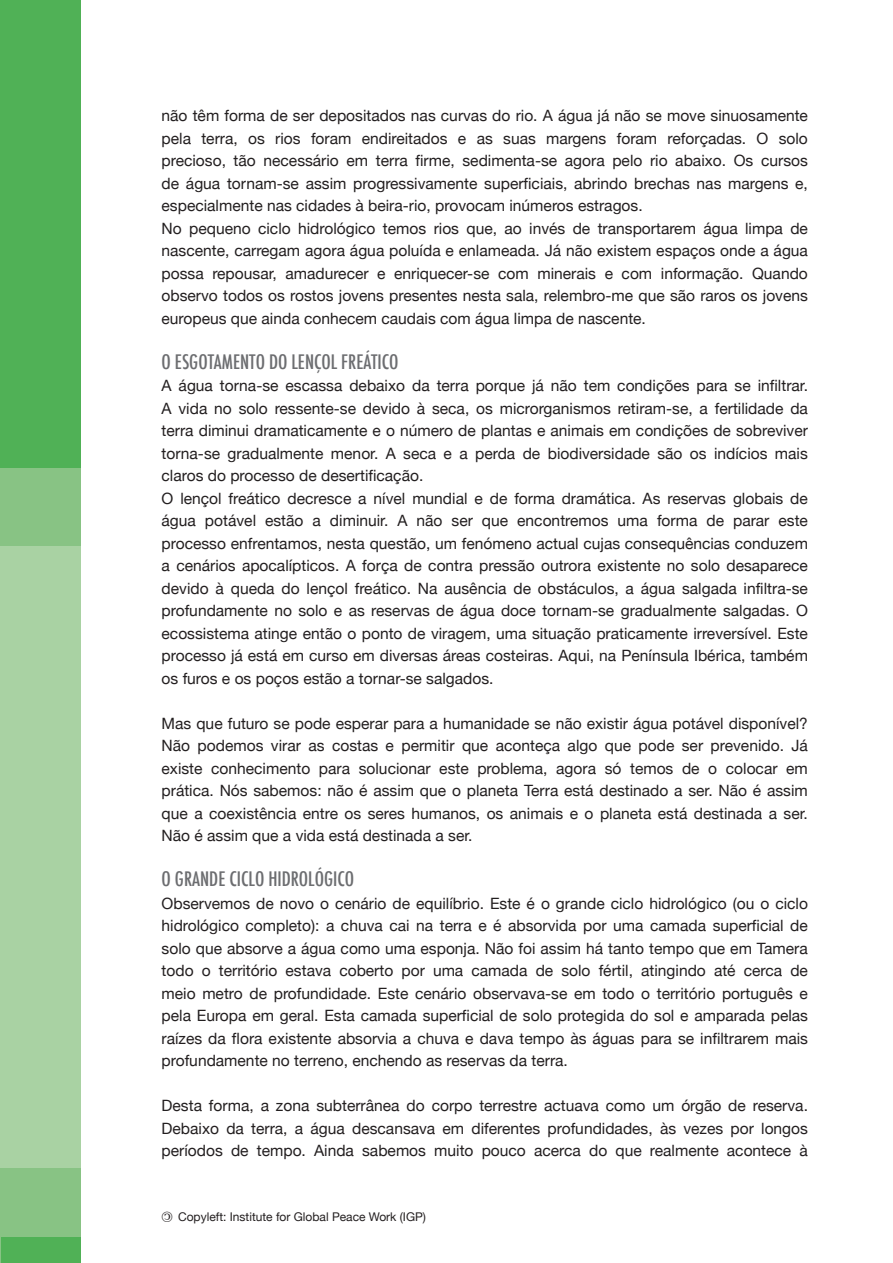
<style>
.page{position:relative;width:893px;height:1263px;background:#fff}
.page>*{position:absolute;margin:0;border:0;box-sizing:border-box;transform-origin:0 0}
.Zwischenhead{font:500 condensed 19.5px "Futura";color:#6c6d70}
.Text{font:15.6px/22.5px "Helvetica Neue";color:#231f20;text-align:justify}
.t1{font:12px "Helvetica Neue";color:#231f20}
</style>
<div class="page">
<div style="left:0;top:445px;width:81px;height:101px;background:#88c384"></div>
<div style="left:0;top:0;width:81px;height:467px;background:#50b156"></div>
<div style="left:0;top:1168px;width:81px;height:95px;background:#88c384"></div>
<div style="left:0;top:546px;width:81px;height:622px;background:#a9d2a3"></div>
<div style="left:1px;top:1237px;width:80px;height:26px;background:#50b156"></div>
<p class="Text" style="left:162px;top:104px;width:648px">não têm forma de ser depositados nas curvas do rio. A água já não se move sinuosamente pela terra, os rios foram endireitados e as suas margens foram reforçadas. O solo precioso, tão necessário em terra firme, sedimenta-se agora pelo rio abaixo. Os cursos de água tornam-se assim progressivamente superficiais, abrindo brechas nas margens e, especialmente nas cidades à beira-rio, provocam inúmeros estragos.</p>
<p class="Text" style="left:162px;top:217px;width:648px">No pequeno ciclo hidrológico temos rios que, ao invés de transportarem água limpa de nascente, carregam agora água poluída e enlameada. Já não existem espaços onde a água possa repousar, amadurecer e enriquecer-se com minerais e com informação. Quando observo todos os rostos jovens presentes nesta sala, relembro-me que são raros os jovens europeus que ainda conhecem caudais com água limpa de nascente.</p>
<p class="Zwischenhead" style="left:162px;top:349px;width:238px">O ESGOTAMENTO DO LENÇOL FREÁTICO</p>
<p class="Text" style="left:162px;top:374px;width:648px">A água torna-se escassa debaixo da terra porque já não tem condições para se infiltrar.<br>A vida no solo ressente-se devido à seca, os microrganismos retiram-se, a fertilidade da terra diminui dramaticamente e o número de plantas e animais em condições de sobreviver torna-se gradualmente menor. A seca e a perda de biodiversidade são os indícios mais claros do processo de desertificação.</p>
<p class="Text" style="left:162px;top:487px;width:648px">O lençol freático decresce a nível mundial e de forma dramática. As reservas globais de água potável estão a diminuir. A não ser que encontremos uma forma de parar este processo enfrentamos, nesta questão, um fenómeno actual cujas consequências conduzem a cenários apocalípticos. A força de contra pressão outrora existente no solo desaparece devido à queda do lençol freático. Na ausência de obstáculos, a água salgada infiltra-se profundamente no solo e as reservas de água doce tornam-se gradualmente salgadas. O ecossistema atinge então o ponto de viragem, uma situação praticamente irreversível. Este processo já está em curso em diversas áreas costeiras. Aqui, na Península Ibérica, também os furos e os poços estão a tornar-se salgados.</p>
<p class="Text" style="left:162px;top:712px;width:648px">Mas que futuro se pode esperar para a humanidade se não existir água potável disponível?<br>Não podemos virar as costas e permitir que aconteça algo que pode ser prevenido. Já existe conhecimento para solucionar este problema, agora só temos de o colocar em prática. Nós sabemos: não é assim que o planeta Terra está destinado a ser. Não é assim que a coexistência entre os seres humanos, os animais e o planeta está destinada a ser.<br>Não é assim que a vida está destinada a ser.</p>
<p class="Zwischenhead" style="left:162px;top:866px;width:194px">O GRANDE CICLO HIDROLÓGICO</p>
<p class="Text" style="left:162px;top:892px;width:648px">Observemos de novo o cenário de equilíbrio. Este é o grande ciclo hidrológico (ou o ciclo hidrológico completo): a chuva cai na terra e é absorvida por uma camada superficial de solo que absorve a água como uma esponja. Não foi assim há tanto tempo que em Tamera todo o território estava coberto por uma camada de solo fértil, atingindo até cerca de meio metro de profundidade. Este cenário observava-se em todo o território português e pela Europa em geral. Esta camada superficial de solo protegida do sol e amparada pelas raízes da flora existente absorvia a chuva e dava tempo às águas para se infiltrarem mais profundamente no terreno, enchendo as reservas da terra.</p>
<p class="Text" style="left:162px;top:1094px;width:648px">Desta forma, a zona subterrânea do corpo terrestre actuava como um órgão de reserva.<br>Debaixo da terra, a água descansava em diferentes profundidades, às vezes por longos períodos de tempo. Ainda sabemos muito pouco acerca do que realmente acontece à</p>
<p class="t1" style="left:178px;top:1210px;width:249px">Copyleft: Institute for Global Peace Work (IGP)</p>
</div>
